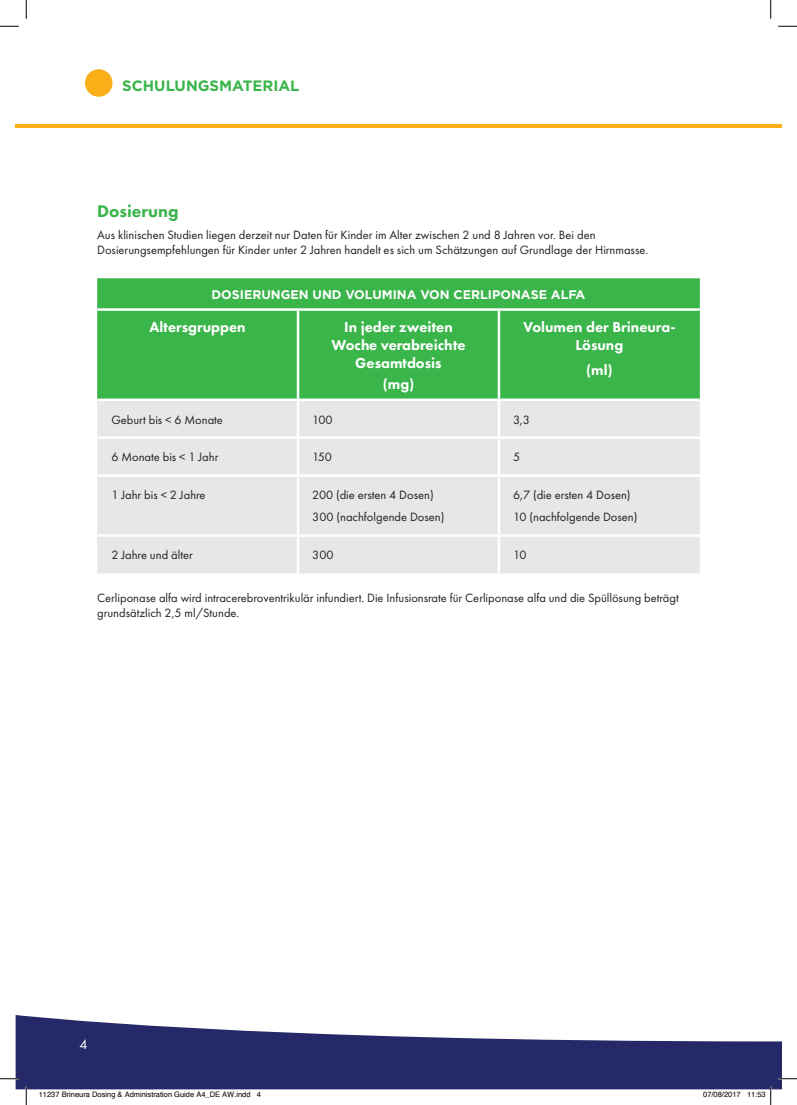
<style>
.page{position:relative;width:797px;height:1105px;background:#fff}
.page>*{position:absolute;margin:0;border:0;box-sizing:border-box;transform-origin:0 0}
.t1{font:800 17.5px "Futura PT";color:#3ab54a}
.t2{font:800 15px/18px "Futura PT";color:#fff;text-align:center}
.t3{font:700 15px "Gotham";color:#3ab54a}
.t4{font:14.12px "Futura PT";color:#fff}
.t5{font:12.5px/15px "Futura PT";color:#231f20}
.t6{font:700 12.5px "Gotham";color:#fff}
.t7{font:7.5px "Helvetica";color:#000}
</style>
<div class="page">
<div style="left:97px;top:278px;width:602px;height:121px;background:#3ab54a"></div>
<div style="left:97px;top:401px;width:602px;height:172px;background:#e6e7e9"></div>
<hr style="left:297px;top:311px;width:2px;height:88px;background:#fff">
<hr style="left:497px;top:311px;width:3px;height:88px;background:#fff">
<hr style="left:297px;top:401px;width:2px;height:35px;background:#fff">
<hr style="left:497px;top:401px;width:3px;height:35px;background:#fff">
<hr style="left:97px;top:436px;width:201px;height:3px;background:#fff">
<hr style="left:298px;top:436px;width:201px;height:3px;background:#fff">
<hr style="left:297px;top:439px;width:2px;height:35px;background:#fff">
<hr style="left:499px;top:436px;width:200px;height:3px;background:#fff">
<hr style="left:497px;top:439px;width:3px;height:35px;background:#fff">
<hr style="left:97px;top:474px;width:201px;height:3px;background:#fff">
<hr style="left:298px;top:474px;width:201px;height:3px;background:#fff">
<hr style="left:297px;top:477px;width:2px;height:57px;background:#fff">
<hr style="left:499px;top:474px;width:200px;height:3px;background:#fff">
<hr style="left:497px;top:477px;width:3px;height:57px;background:#fff">
<hr style="left:97px;top:534px;width:201px;height:3px;background:#fff">
<hr style="left:298px;top:534px;width:201px;height:3px;background:#fff">
<hr style="left:297px;top:537px;width:2px;height:36px;background:#fff">
<hr style="left:499px;top:534px;width:200px;height:3px;background:#fff">
<hr style="left:497px;top:537px;width:3px;height:36px;background:#fff">
<hr style="left:97px;top:308px;width:201px;height:3px;background:#fff">
<hr style="left:298px;top:308px;width:201px;height:3px;background:#fff">
<hr style="left:499px;top:308px;width:200px;height:3px;background:#fff">
<hr style="left:16px;top:124px;width:765px;height:4px;background:#faaf18">
<div style="left:85px;top:69px;width:27px;height:28px;background:#faaf18;border-radius:50%"></div>
<svg style="left:16px;top:1015px;width:765px;height:74px;fill:#262967"></svg>
<svg style="left:0;top:25px;width:19px;height:2px"></svg>
<svg style="left:778px;top:25px;width:19px;height:2px"></svg>
<svg style="left:0;top:1078px;width:19px;height:1px"></svg>
<svg style="left:778px;top:1078px;width:19px;height:1px"></svg>
<svg style="left:25px;top:0;width:2px;height:19px"></svg>
<svg style="left:25px;top:1086px;width:2px;height:19px"></svg>
<svg style="left:770px;top:0;width:1px;height:19px"></svg>
<svg style="left:747px;top:1086px;width:24px;height:19px"></svg>
<p class="t3" style="left:122px;top:76px;width:179px">SCHULUNGSMATERIAL</p>
<h1 class="t1" style="left:97px;top:200px;width:83px">Dosierung</h1>
<p class="t5" style="left:97px;top:228px;width:552px">Aus klinischen Studien liegen derzeit nur Daten für Kinder im Alter zwischen 2 und 8 Jahren vor. Bei den<br>Dosierungsempfehlungen für Kinder unter 2 Jahren handelt es sich um Schätzungen auf Grundlage der Hirnmasse.</p>
<p class="t6" style="left:211px;top:286px;width:375px">DOSIERUNGEN UND VOLUMINA VON CERLIPONASE ALFA</p>
<p class="t2" style="left:150px;top:317px;width:97px">Altersgruppen</p>
<p class="t2" style="left:331px;top:317px;width:136px">In jeder zweiten<br>Woche verabreichte<br>Gesamtdosis</p>
<p class="t2" style="left:383px;top:375px;width:33px">(mg)</p>
<p class="t2" style="left:523px;top:317px;width:154px">Volumen der Brineura-<br>Lösung</p>
<p class="t2" style="left:586px;top:360px;width:28px">(ml)</p>
<p class="t5" style="left:111px;top:412px;width:113px">Geburt bis &lt; 6 Monate</p>
<p class="t5" style="left:312px;top:412px;width:22px">100</p>
<p class="t5" style="left:513px;top:412px;width:18px">3,3</p>
<p class="t5" style="left:111px;top:450px;width:109px">6 Monate bis &lt; 1 Jahr</p>
<p class="t5" style="left:312px;top:450px;width:21px">150</p>
<p class="t5" style="left:513px;top:450px;width:9px">5</p>
<p class="t5" style="left:111px;top:488px;width:96px">1 Jahr bis &lt; 2 Jahre</p>
<p class="t5" style="left:312px;top:484px;width:134px;line-height:22.1px">200 (die ersten 4 Dosen)<br>300 (nachfolgende Dosen)</p>
<p class="t5" style="left:513px;top:484px;width:126px;line-height:22.1px">6,7 (die ersten 4 Dosen)<br>10 (nachfolgende Dosen)</p>
<p class="t5" style="left:111px;top:547px;width:83px">2 Jahre und älter</p>
<p class="t5" style="left:312px;top:547px;width:23px">300</p>
<p class="t5" style="left:513px;top:547px;width:15px">10</p>
<p class="t5" style="left:97px;top:590px;width:583px">Cerliponase alfa wird intracerebroventrikulär infundiert. Die Infusionsrate für Cerliponase alfa und die Spüllösung beträgt grundsätzlich 2,5 ml/Stunde.</p>
<p class="t4" style="left:79px;top:1036px;width:10px">4</p>
<p class="t7" style="left:39px;top:1089px;width:224px">11237 Brineura Dosing &amp; Administration Guide A4_DE AW.indd 4</p>
<p class="t7" style="left:703px;top:1089px;width:64px">07/08/2017 11:53</p>
</div>
